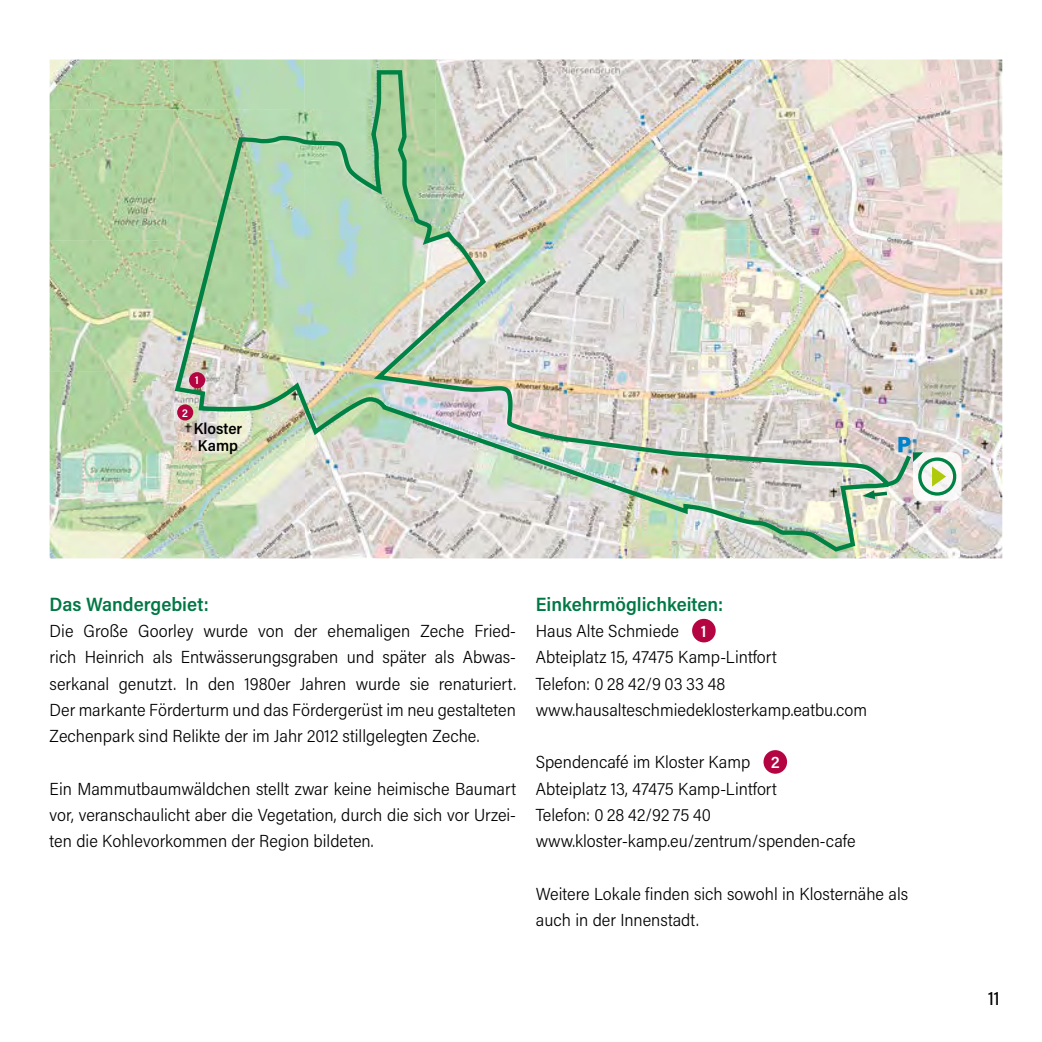
<style>
.page{position:relative;width:1042px;height:1042px;background:#fff}
.page>*{position:absolute;margin:0;border:0;box-sizing:border-box;transform-origin:0 0}
.Wandergebiet_Einkehr{font:600 19.25px "Acumin Pro Semi Cond";color:#007844}
.t1{font:500 19.25px "Acumin Pro Semi Cond";color:#000}
.Fließtext_RFB{font:300 17.5px/26.2px "Acumin Pro Semi Cond";color:#000;text-align:justify}
.Einkehrmöglichkeiten{font:300 17.5px/26.2px "Acumin Pro Semi Cond";color:#000}
.Fließtext_RFB-2{font:600 16.62px "Acumin Pro Semi Cond";color:#fff}
.Fließtext_RFB-3{font:600 15.75px "Acumin Pro Semi Cond";color:#000}
.Fließtext_RFB-4{font:600 11.38px "Acumin Pro Semi Cond";color:#fff}
</style>
<div class="page">
<img style="left:50px;top:60px;width:909px;height:48px">
<img style="left:959px;top:60px;width:43px;height:498px">
<img style="left:50px;top:108px;width:910px;height:450px">
<img style="left:175px;top:70px;width:736px;height:482px">
<div style="left:692px;top:619px;width:24px;height:23px;background:#b40542;border-radius:50%"></div>
<div style="left:763px;top:750px;width:24px;height:24px;background:#b40542;border-radius:50%"></div>
<div style="left:189px;top:372px;width:16px;height:16px;background:#b40542;border-radius:50%"></div>
<div style="left:177px;top:404px;width:16px;height:16px;background:#b40542;border-radius:50%"></div>
<svg style="left:898px;top:437px;width:63px;height:64px"></svg>
<svg style="left:862px;top:489px;width:29px;height:10px"></svg>
<p class="Fließtext_RFB-4" style="left:195px;top:372px;width:5px">1</p>
<p class="Fließtext_RFB-4" style="left:182px;top:405px;width:7px">2</p>
<p class="Fließtext_RFB-3" style="left:194px;top:417px;width:50px">Kloster</p>
<p class="Fließtext_RFB-3" style="left:198px;top:435px;width:42px">Kamp</p>
<p class="Wandergebiet_Einkehr" style="left:50px;top:591px;width:161px">Das Wandergebiet:</p>
<p class="Fließtext_RFB" style="left:50px;top:617px;width:468px">Die Große Goorley wurde von der ehemaligen Zeche Fried&shy;rich Heinrich als Entwässerungsgraben und später als Abwas&shy;serkanal genutzt. In den 1980er Jahren wurde sie renaturiert.<br>Der markante Förderturm und das Fördergerüst im neu gestalteten Zechenpark sind Relikte der im Jahr 2012 stillgelegten Zeche.</p>
<p class="Fließtext_RFB" style="left:50px;top:775px;width:468px">Ein Mammutbaumwäldchen stellt zwar keine heimische Baumart vor, veranschaulicht aber die Vegetation, durch die sich vor Urzei&shy;ten die Kohlevorkommen der Region bildeten.</p>
<p class="Wandergebiet_Einkehr" style="left:536px;top:591px;width:189px">Einkehrmöglichkeiten:</p>
<p class="Einkehrmöglichkeiten" style="left:536px;top:617px;width:145px">Haus Alte Schmiede</p>
<p class="Fließtext_RFB-2" style="left:701px;top:619px;width:7px">1</p>
<p class="Einkehrmöglichkeiten" style="left:536px;top:643px;width:242px">Abteiplatz 15, 47475 Kamp-Lintfort</p>
<p class="Einkehrmöglichkeiten" style="left:536px;top:670px;width:191px">Telefon: 0 28 42/9 03 33 48</p>
<p class="Einkehrmöglichkeiten" style="left:536px;top:696px;width:333px">www.hausalteschmiedeklosterkamp.eatbu.com</p>
<p class="Einkehrmöglichkeiten" style="left:536px;top:748px;width:216px">Spendencafé im Kloster Kamp</p>
<p class="Fließtext_RFB-2" style="left:771px;top:750px;width:10px">2</p>
<p class="Einkehrmöglichkeiten" style="left:536px;top:775px;width:242px">Abteiplatz 13, 47475 Kamp-Lintfort</p>
<p class="Einkehrmöglichkeiten" style="left:536px;top:801px;width:321px">Telefon: 0 28 42/92 75 40 www.kloster-kamp.eu/zentrum/spenden-cafe</p>
<p class="Einkehrmöglichkeiten" style="left:536px;top:880px;width:374px">Weitere Lokale finden sich sowohl in Klosternähe als auch in der Innenstadt.</p>
<p class="t1" style="left:988px;top:984px;width:13px">11</p>
</div>
